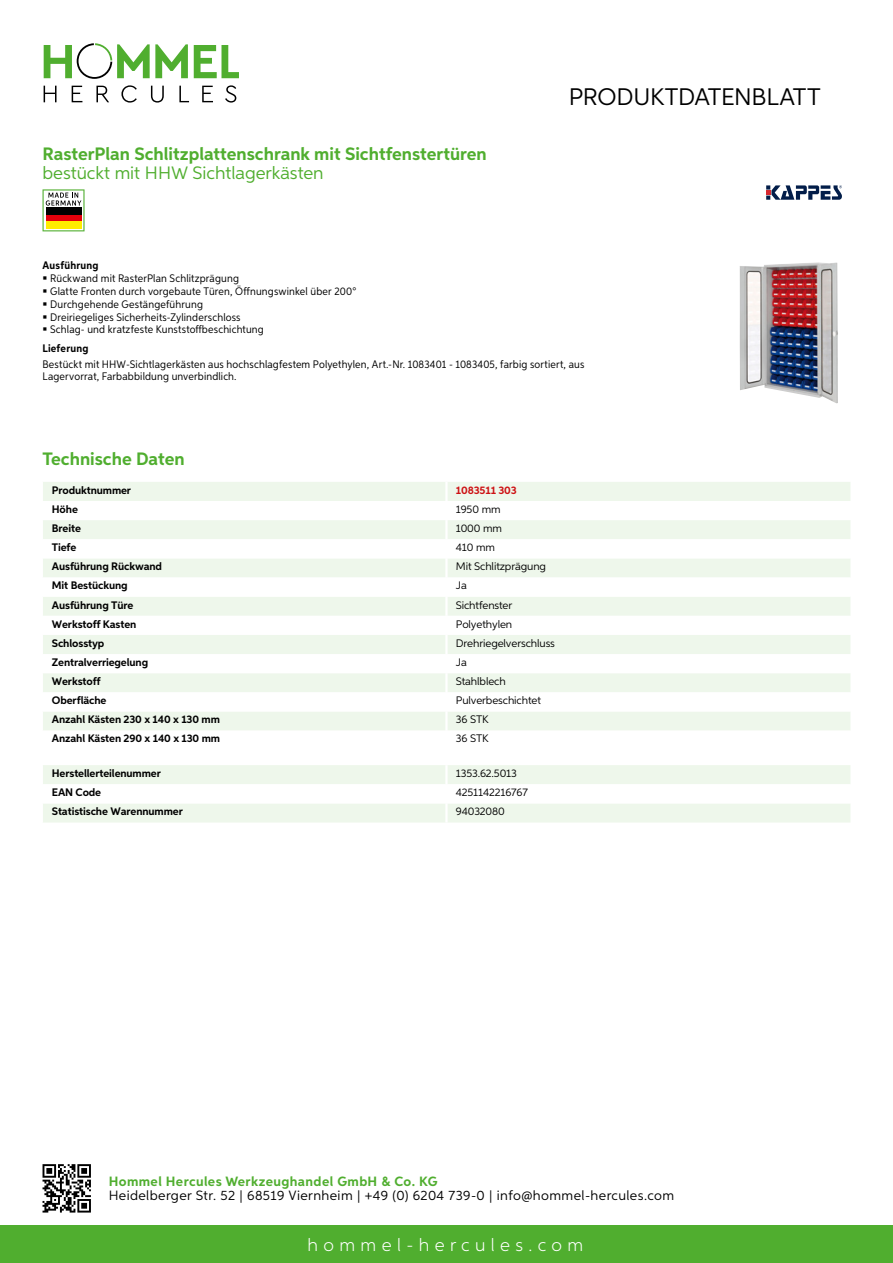
<style>
.page{position:relative;width:893px;height:1263px;background:#fff}
.page>*{position:absolute;margin:0;border:0;box-sizing:border-box;transform-origin:0 0}
.t1{font:24px "Aspira";letter-spacing:-.01em;color:#000}
.t2{font:700 18px "Aspira";color:#50ae2f}
.t3{font:18px "Aspira";color:#50ae2f}
.t4{font:300 18px "Aspira";letter-spacing:.3em;color:#fff}
.t5{font:13.5px "Aspira";letter-spacing:.03em;color:#000}
.t6{font:700 13.5px "Aspira";letter-spacing:.03em;color:#50ae2f}
.t7{font:10.95px/12.8px "Aspira Nar";letter-spacing:.015em;color:#000}
.t8{font:700 10.95px "Aspira";letter-spacing:-.01em;color:#000}
.t9{font:10.95px "Aspira";letter-spacing:-.01em;color:#000}
.t10{font:700 10.95px "Aspira Nar";letter-spacing:.02em;color:#000}
.t11{font:700 10.95px "Aspira";letter-spacing:-.01em;color:#cd1013}
</style>
<div class="page">
<div style="left:0;top:1226px;width:893px;height:37px;background:#50ae2f"></div>
<svg style="left:43px;top:1164px;width:48px;height:48px"></svg>
<svg style="left:194px;top:45px;width:45px;height:33px"></svg>
<svg style="left:44px;top:43px;width:144px;height:36px"></svg>
<svg style="left:44px;top:86px;width:13px;height:16px"></svg>
<svg style="left:72px;top:86px;width:10px;height:16px"></svg>
<svg style="left:96px;top:86px;width:13px;height:16px"></svg>
<svg style="left:121px;top:85px;width:16px;height:18px"></svg>
<svg style="left:151px;top:86px;width:13px;height:17px"></svg>
<svg style="left:179px;top:86px;width:10px;height:16px"></svg>
<svg style="left:202px;top:86px;width:11px;height:16px"></svg>
<svg style="left:225px;top:85px;width:11px;height:18px"></svg>
<div style="left:43px;top:482px;width:807px;height:19px;background:#eef7eb"></div>
<svg style="left:43px;top:520px;width:807px;height:210px;fill:#eef7eb"></svg>
<hr style="left:445px;top:482px;width:3px;height:19px;background:#fff">
<hr style="left:445px;top:520px;width:3px;height:19px;background:#fff">
<hr style="left:445px;top:539px;width:3px;height:19px;background:#fff">
<hr style="left:445px;top:558px;width:3px;height:19px;background:#fff">
<hr style="left:445px;top:577px;width:3px;height:20px;background:#fff">
<hr style="left:445px;top:597px;width:3px;height:19px;background:#fff">
<hr style="left:445px;top:616px;width:3px;height:19px;background:#fff">
<hr style="left:445px;top:635px;width:3px;height:19px;background:#fff">
<hr style="left:445px;top:654px;width:3px;height:19px;background:#fff">
<hr style="left:445px;top:673px;width:3px;height:19px;background:#fff">
<hr style="left:445px;top:692px;width:3px;height:19px;background:#fff">
<hr style="left:445px;top:711px;width:3px;height:20px;background:#fff">
<svg style="left:43px;top:765px;width:807px;height:57px"></svg>
<hr style="left:445px;top:803px;width:3px;height:19px;background:#fff">
<svg style="left:43px;top:189px;width:42px;height:42px"></svg>
<div style="left:46px;top:214px;width:35px;height:7px;background:#e3000b"></div>
<div style="left:46px;top:208px;width:35px;height:7px;background:#000"></div>
<div style="left:46px;top:221px;width:35px;height:7px;background:#ffed00"></div>
<img style="left:740px;top:262px;width:98px;height:141px">
<svg style="left:766px;top:185px;width:76px;height:15px"></svg>
<h2 class="t2" style="left:43px;top:142px;width:446px">RasterPlan Schlitzplattenschrank mit Sichtfenstertüren</h2>
<h2 class="t3" style="left:43px;top:162px;width:283px">bestückt mit HHW Sichtlagerkästen</h2>
<h1 class="t1" style="left:569px;top:82px;width:253px">Produktdatenblatt</h1>
<p class="t10" style="left:43px;top:259px;width:58px">Ausführung</p>
<p class="t7" style="left:50px;top:272px;width:308px">Rückwand mit RasterPlan Schlitzprägung<br>Glatte Fronten durch vorgebaute Türen, Öffnungswinkel über 200° Durchgehende Gestängeführung<br>Dreiriegeliges Sicherheits-Zylinderschloss<br>Schlag- und kratzfeste Kunststoffbeschichtung</p>
<p class="t10" style="left:43px;top:342px;width:47px">Lieferung</p>
<p class="t7" style="left:43px;top:358px;width:543px;line-height:12px">Bestückt mit HHW-Sichtlagerkästen aus hochschlagfestem Polyethylen, Art.-Nr. 1083401 - 1083405, farbig sortiert, aus<br>Lagervorrat, Farbabbildung unverbindlich.</p>
<h2 class="t2" style="left:43px;top:448px;width:144px">Technische Daten</h2>
<p class="t8" style="left:52px;top:483px;width:81px">Produktnummer</p>
<p class="t11" style="left:456px;top:483px;width:62px">1083511 303</p>
<p class="t8" style="left:52px;top:502px;width:28px">Höhe</p>
<p class="t9" style="left:456px;top:502px;width:46px">1950 mm</p>
<p class="t8" style="left:52px;top:521px;width:31px">Breite</p>
<p class="t9" style="left:456px;top:522px;width:48px">1000 mm</p>
<p class="t8" style="left:52px;top:541px;width:26px">Tiefe</p>
<p class="t9" style="left:456px;top:541px;width:41px">410 mm</p>
<p class="t8" style="left:52px;top:560px;width:112px">Ausführung Rückwand</p>
<p class="t9" style="left:456px;top:560px;width:92px">Mit Schlitzprägung</p>
<p class="t8" style="left:52px;top:579px;width:77px">Mit Bestückung</p>
<p class="t9" style="left:456px;top:579px;width:13px">Ja</p>
<p class="t8" style="left:52px;top:598px;width:83px">Ausführung Türe</p>
<p class="t9" style="left:456px;top:598px;width:58px">Sichtfenster</p>
<p class="t8" style="left:52px;top:617px;width:86px">Werkstoff Kasten</p>
<p class="t9" style="left:456px;top:617px;width:58px">Polyethylen</p>
<p class="t8" style="left:52px;top:636px;width:54px">Schlosstyp</p>
<p class="t9" style="left:456px;top:636px;width:101px">Drehriegelverschluss</p>
<p class="t8" style="left:52px;top:655px;width:98px">Zentralverriegelung</p>
<p class="t9" style="left:456px;top:655px;width:13px">Ja</p>
<p class="t8" style="left:52px;top:675px;width:50px">Werkstoff</p>
<p class="t9" style="left:456px;top:675px;width:51px">Stahlblech</p>
<p class="t8" style="left:52px;top:694px;width:56px">Oberfläche</p>
<p class="t9" style="left:456px;top:694px;width:87px">Pulverbeschichtet</p>
<p class="t8" style="left:52px;top:713px;width:170px">Anzahl Kästen 230 x 140 x 130 mm</p>
<p class="t9" style="left:456px;top:713px;width:28px">36 STK</p>
<p class="t8" style="left:52px;top:732px;width:170px">Anzahl Kästen 290 x 140 x 130 mm</p>
<p class="t9" style="left:456px;top:732px;width:28px">36 STK</p>
<p class="t8" style="left:52px;top:766px;width:111px">Herstellerteilenummer</p>
<p class="t9" style="left:456px;top:767px;width:63px">1353.62.5013</p>
<p class="t8" style="left:52px;top:786px;width:51px">EAN Code</p>
<p class="t9" style="left:456px;top:786px;width:74px">4251142216767</p>
<p class="t8" style="left:52px;top:805px;width:132px">Statistische Warennummer</p>
<p class="t9" style="left:456px;top:805px;width:51px">94032080</p>
<p class="t6" style="left:109px;top:1172px;width:330px">Hommel Hercules Werkzeughandel GmbH &amp; Co. KG</p>
<p class="t5" style="left:109px;top:1187px;width:567px">Heidelberger Str. 52 | 68519 Viernheim | +49 (0) 6204 739-0 | info@hommel-hercules.com</p>
<h2 class="t4" style="left:307px;top:1234px;width:277px">hommel-hercules.com</h2>
</div>
